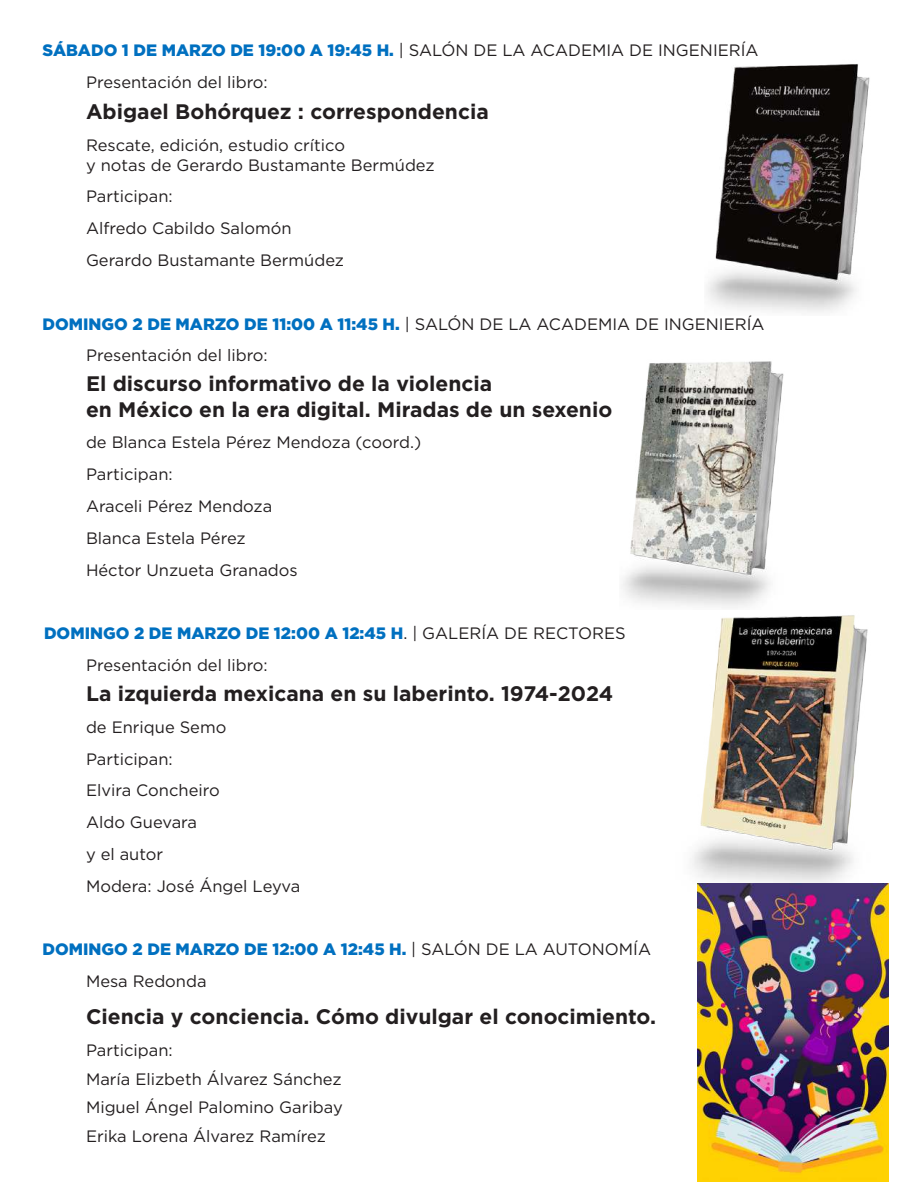
<style>
.page{position:relative;width:918px;height:1188px;background:#fff}
.page>*{position:absolute;margin:0;border:0;box-sizing:border-box;transform-origin:0 0}
.t1{font:700 21px/25.2px "Gotham";color:#231f20}
.t2{font:16.5px/31.8px "Gotham";color:#231f20}
.t3{font:900 16.5px/31.8px "Gotham";color:#0070c0}
.s1{font-weight:900;color:#0070c0}
.s2{font-weight:400;color:#231f20}
</style>
<div class="page">
<img style="left:622px;top:361px;width:162px;height:243px">
<img style="left:664px;top:581px;width:225px;height:317px">
<img style="left:697px;top:883px;width:191px;height:298px">
<img style="left:707px;top:64px;width:163px;height:248px">
<p class="t2" style="left:86px;top:34px;width:674px;text-indent:-44px"><span class="s1">SÁBADO 1 DE MARZO DE 19:00 A 19:45 H.</span> | SALÓN DE LA ACADEMIA DE INGENIERÍA<br>Presentación del libro:</p>
<p class="t1" style="left:86px;top:99px;width:404px">Abigael Bohórquez : correspondencia</p>
<p class="t2" style="left:86px;top:135px;width:350px;line-height:19.8px">Rescate, edición, estudio crítico<br>y notas de Gerardo Bustamante Bermúdez</p>
<p class="t2" style="left:86px;top:180px;width:260px">Participan:<br>Alfredo Cabildo Salomón<br>Gerardo Bustamante Bermúdez</p>
<p class="t2" style="left:86px;top:308px;width:680px;text-indent:-44px"><span class="s1">DOMINGO 2 DE MARZO DE 11:00 A 11:45 H.</span> | SALÓN DE LA ACADEMIA DE INGENIERÍA<br>Presentación del libro:</p>
<p class="t1" style="left:86px;top:371px;width:528px">El discurso informativo de la violencia<br>en México en la era digital. Miradas de un sexenio</p>
<p class="t2" style="left:86px;top:426px;width:337px">de Blanca Estela Pérez Mendoza (coord.)<br>Participan:<br>Araceli Pérez Mendoza<br>Blanca Estela Pérez<br>Héctor Unzueta Granados</p>
<p class="t2" style="left:86px;top:617px;width:541px;text-indent:-42px"><span class="s1">DOMINGO 2 DE MARZO DE 12:00 A 12:45 H</span>. | GALERÍA DE RECTORES<br>Presentación del libro:</p>
<p class="t1" style="left:86px;top:681px;width:529px">La izquierda mexicana en su laberinto. 1974-2024</p>
<p class="t2" style="left:86px;top:711px;width:216px">de Enrique Semo<br>Participan:<br>Elvira Concheiro<br>Aldo Guevara<br>y el autor<br>Modera: José Ángel Leyva</p>
<p class="t3" style="left:86px;top:934px;width:567px;text-indent:-44px">DOMINGO 2 DE MARZO DE 12:00 A 12:45 H. <span class="s2">| SALÓN DE LA AUTONOMÍA<br>Mesa Redonda</span></p>
<p class="t1" style="left:86px;top:1004px;width:572px">Ciencia y conciencia. Cómo divulgar el conocimiento.</p>
<p class="t2" style="left:86px;top:1036px;width:258px;line-height:28.5px">Participan:<br>María Elizbeth Álvarez Sánchez<br>Miguel Ángel Palomino Garibay<br>Erika Lorena Álvarez Ramírez</p>
</div>
